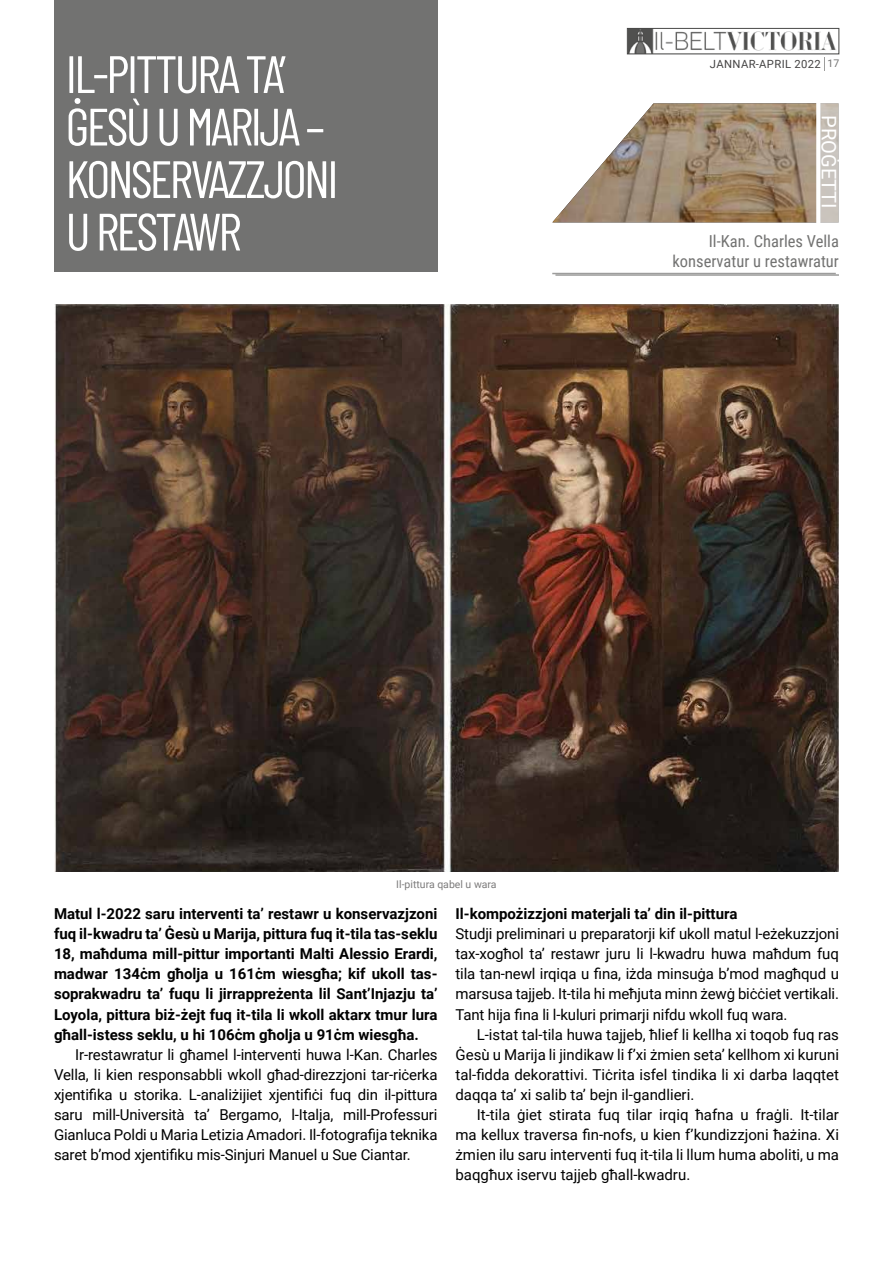
<style>
.page{position:relative;width:893px;height:1263px;background:#fff}
.page>*{position:absolute;margin:0;border:0;box-sizing:border-box;transform-origin:0 0}
.t1{font:52.5px/52.5px "Barlow Condensed";letter-spacing:-.05em;color:#fff}
.t2{font:20.1px "Roboto";color:#fff}
.t3{font:16.5px/19.8px "Roboto Condensed";color:#727271;text-align:right}
.t4{font:15px/20.1px "Roboto";color:#000;text-align:justify}
.t5{font:700 15px/20.1px "Roboto";color:#000;text-align:justify}
.t6{font:11.25px "Roboto";letter-spacing:.035em;color:#454444}
.t7{font:10.5px "Roboto";color:#7c7b7b}
.s1{font-size:10.5px;color:#727271}
</style>
<div class="page">
<svg style="left:824px;top:57px;width:1px;height:13px"></svg>
<img style="left:629px;top:30px;width:208px;height:22px">
<div style="left:627px;top:28px;width:212px;height:26px;border:1px solid #4a4a49"></div>
<div style="left:54px;top:0;width:384px;height:272px;background:#727271"></div>
<hr style="left:555px;top:274px;width:284px;height:2px;background:#9d9d9c">
<img style="left:55px;top:304px;width:784px;height:567px">
<hr style="left:552px;top:273px;width:284px;height:1px;background:#9d9d9c">
<img style="left:552px;top:104px;width:264px;height:118px">
<div style="left:820px;top:103px;width:19px;height:119px;background:linear-gradient(to bottom,#c6bfb6,#cbc6c1)"></div>
<h1 class="t1" style="left:66px;top:44px;width:274px">IL-PITTURA TA’<br>ĠESÙ U MARIJA –<br>KONSERVAZZJONI<br>U RESTAWR</h1>
<p class="t6" style="left:710px;top:56px;width:131px">JANNAR-APRIL 2022 <span class="s1">17</span></p>
<h2 class="t2" style="left:843px;top:115px;width:95px;rotate:90deg">PROĠETTI</h2>
<p class="t3" style="left:672px;top:231px;width:168px">Il-Kan. Charles Vella konservatur u restawratur</p>
<p class="t7" style="left:396px;top:877px;width:102px">Il-pittura qabel u wara</p>
<p class="t5" style="left:54px;top:903px;width:385px">Matul l-2022 saru interventi ta’ restawr u konservazjzoni fuq il-kwadru ta’ Ġesù u Marija, pittura fuq it-tila tas-seklu 18, maħduma mill-pittur importanti Malti Alessio Erardi, madwar 134ċm għolja u 161ċm wiesgħa; kif ukoll tas&shy;soprakwadru ta’ fuqu li jirrappreżenta lil Sant’Injazju ta’ Loyola, pittura biż-żejt fuq it-tila li wkoll aktarx tmur lura għall-istess seklu, u hi 106ċm għolja u 91ċm wiesgħa.</p>
<p class="t4" style="left:54px;top:1044px;width:385px;text-indent:21px">Ir-restawratur li għamel l-interventi huwa l-Kan. Charles Vella, li kien responsabbli wkoll għad-direzzjoni tar-riċerka xjentifika u storika. L-analiżijiet xjentifiċi fuq din il-pittura saru mill-Università ta’ Bergamo, l-Italja, mill-Professuri Gianluca Poldi u Maria Letizia Amadori. Il-fotografija teknika saret b’mod xjentifiku mis-Sinjuri Manuel u Sue Ciantar.</p>
<p class="t5" style="left:455px;top:903px;width:283px">Il-kompożizzjoni materjali ta’ din il-pittura</p>
<p class="t4" style="left:455px;top:923px;width:385px">Studji preliminari u preparatorji kif ukoll matul l-eżekuzzjoni tax-xogħol ta’ restawr juru li l-kwadru huwa maħdum fuq tila tan-newl irqiqa u fina, iżda minsuġa b’mod magħqud u marsusa tajjeb. It-tila hi meħjuta minn żewġ biċċiet vertikali.<br>Tant hija fina li l-kuluri primarji nifdu wkoll fuq wara.</p>
<p class="t4" style="left:455px;top:1024px;width:385px;text-indent:21px">L-istat tal-tila huwa tajjeb, ħlief li kellha xi toqob fuq ras Ġesù u Marija li jindikaw li f’xi żmien seta’ kellhom xi kuruni tal-fidda dekorattivi. Tiċrita isfel tindika li xi darba laqqtet daqqa ta’ xi salib ta’ bejn il-gandlieri.</p>
<p class="t4" style="left:455px;top:1104px;width:385px;text-indent:21px">It-tila ġiet stirata fuq tilar irqiq ħafna u fraġli. It-tilar ma kellux traversa fin-nofs, u kien f’kundizzjoni ħażina. Xi żmien ilu saru interventi fuq it-tila li llum huma aboliti, u ma baqgħux iservu tajjeb għall-kwadru.</p>
</div>
